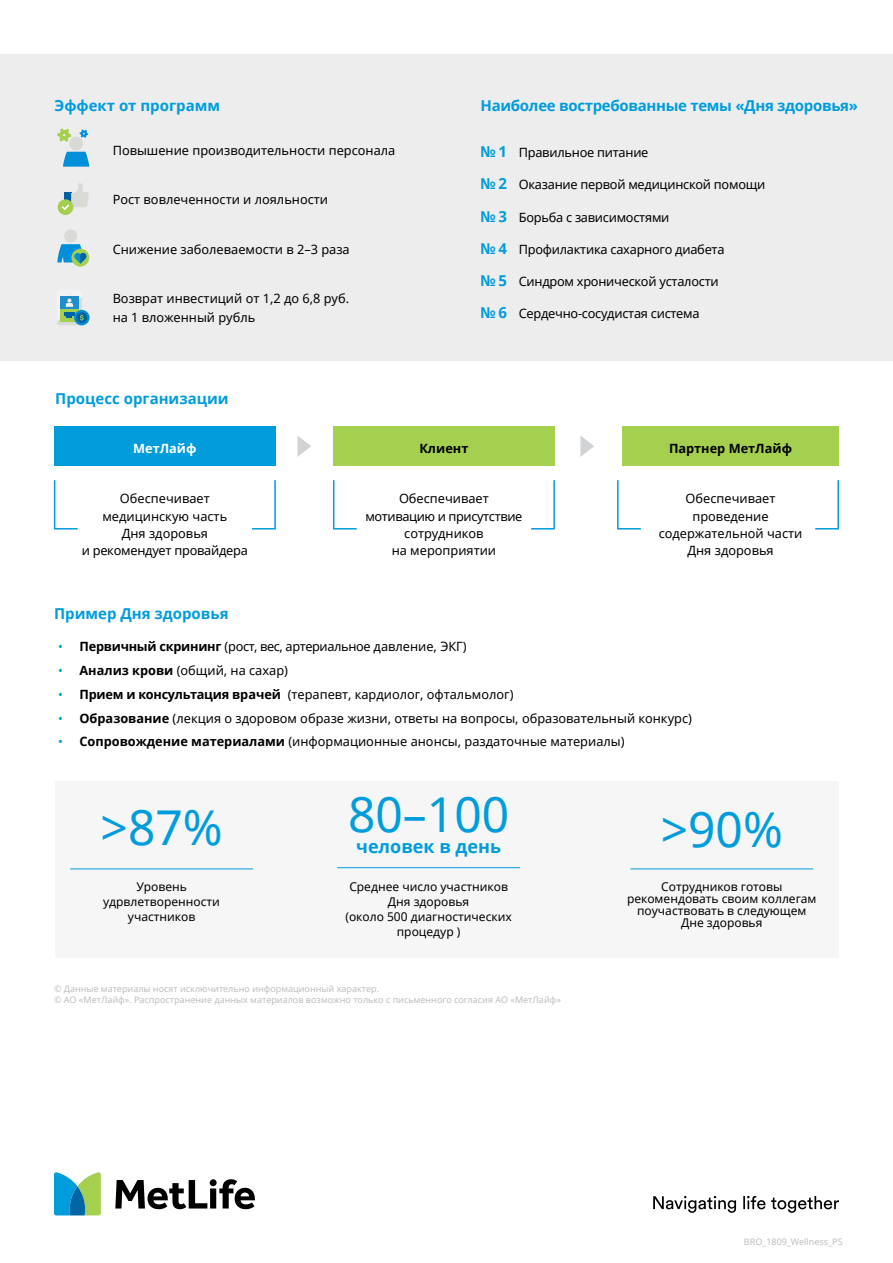
<style>
.page{position:relative;width:893px;height:1263px;background:#fff}
.page>*{position:absolute;margin:0;border:0;box-sizing:border-box;transform-origin:0 0}
.t1{font:48px "Noto Sans";color:#009cdc}
.t2{font:700 18px "Noto Sans";color:#009cdc}
.t3{font:700 15px "Noto Sans";color:#009cdc}
.t4{font:700 15px "Noto Sans";letter-spacing:-.02em;color:#009cdc}
.t5{font:12.75px/17.2px "Noto Sans";color:#000;text-align:center}
.t6{font:12.75px "Noto Sans";letter-spacing:-.02em;color:#000}
.t7{font:12.75px "Noto Sans";letter-spacing:-.03em;color:#000}
.t8{font:700 12.75px "Noto Sans";color:#000}
.t9{font:700 12.75px "Noto Sans";color:#fff}
.t10{font:12px/15px "Noto Sans";color:#000;text-align:center}
.t11{font:9px/10.5px "Noto Sans";color:#bcbec0}
.s1{font-weight:700;font-size:15px;color:#009cdc}
.s2{color:#009cdc}
.s3{font-weight:700}
</style>
<div class="page">
<div style="left:55px;top:781px;width:784px;height:176px;background:#f6f6f6"></div>
<svg style="left:115px;top:1179px;width:140px;height:30px"></svg>
<svg style="left:54px;top:1172px;width:47px;height:43px;background:#5bb1a5"></svg>
<svg style="left:653px;top:1196px;width:186px;height:17px"></svg>
<hr style="left:70px;top:868px;width:183px;height:1px;background:#009cdc">
<hr style="left:337px;top:867px;width:183px;height:1px;background:#009cdc">
<hr style="left:630px;top:868px;width:183px;height:1px;background:#009cdc">
<div style="left:0;top:54px;width:893px;height:307px;background:#ededee"></div>
<svg style="left:297px;top:436px;width:14px;height:21px"></svg>
<svg style="left:580px;top:436px;width:14px;height:21px"></svg>
<div style="left:54px;top:426px;width:221px;height:40px;background:#009cdc"></div>
<div style="left:333px;top:426px;width:221px;height:40px;background:#a5cf4f"></div>
<div style="left:622px;top:426px;width:217px;height:40px;background:#a5cf4f"></div>
<svg style="left:53px;top:480px;width:25px;height:50px"></svg>
<svg style="left:333px;top:480px;width:24px;height:50px"></svg>
<svg style="left:617px;top:480px;width:24px;height:50px"></svg>
<svg style="left:252px;top:480px;width:24px;height:50px"></svg>
<svg style="left:531px;top:480px;width:24px;height:50px"></svg>
<svg style="left:815px;top:480px;width:24px;height:50px"></svg>
<svg style="left:63px;top:152px;width:26px;height:15px"></svg>
<div style="left:69px;top:137px;width:14px;height:13px;background:#d9d9d5;border-radius:50%"></div>
<svg style="left:57px;top:128px;width:14px;height:14px"></svg>
<svg style="left:80px;top:129px;width:8px;height:9px"></svg>
<div style="left:64px;top:229px;width:13px;height:13px;background:#d9d9d5;border-radius:50%"></div>
<svg style="left:71px;top:249px;width:18px;height:18px"></svg>
<svg style="left:57px;top:244px;width:29px;height:20px"></svg>
<svg style="left:58px;top:199px;width:15px;height:16px"></svg>
<svg style="left:62px;top:183px;width:27px;height:27px"></svg>
<svg style="left:74px;top:310px;width:16px;height:15px"></svg>
<div style="left:76px;top:312px;width:11px;height:11px;background:#0061a1;border-radius:50%"></div>
<svg style="left:57px;top:296px;width:27px;height:29px"></svg>
<p class="t3" style="left:54px;top:95px;width:167px">Эффект от программ</p>
<p class="t5" style="left:113px;top:141px;width:284px">Повышение производительности персонала</p>
<p class="t5" style="left:113px;top:191px;width:217px">Рост вовлеченности и лояльности</p>
<p class="t5" style="left:113px;top:240px;width:239px">Снижение заболеваемости в 2–3 раза</p>
<p class="t5" style="left:113px;top:288px;width:238px;line-height:19.5px;text-align:left">Возврат инвестиций от 1,2 до 6,8 руб. на 1 вложенный рубль</p>
<p class="t4" style="left:480px;top:95px;width:379px">Наиболее востребованные темы «Дня здоровья»</p>
<p class="t6" style="left:480px;top:144px;width:169px"><span class="s1">№ 1</span> Правильное питание</p>
<p class="t6" style="left:480px;top:176px;width:286px"><span class="s1">№ 2</span> Оказание первой медицинской помощи</p>
<p class="t6" style="left:480px;top:208px;width:190px"><span class="s1">№ 3</span> Борьба с зависимостями</p>
<p class="t6" style="left:480px;top:241px;width:246px"><span class="s1">№ 4</span> Профилактика сахарного диабета</p>
<p class="t6" style="left:480px;top:273px;width:240px"><span class="s1">№ 5</span> Синдром хронической усталости</p>
<p class="t6" style="left:480px;top:305px;width:221px"><span class="s1">№ 6</span> Сердечно-сосудистая система</p>
<p class="t3" style="left:55px;top:388px;width:175px">Процесс организации</p>
<p class="t9" style="left:133px;top:439px;width:65px">МетЛайф</p>
<p class="t8" style="left:419px;top:439px;width:50px">Клиент</p>
<p class="t8" style="left:669px;top:439px;width:124px">Партнер МетЛайф</p>
<p class="t5" style="left:82px;top:490px;width:168px">Обеспечивает медицинскую часть<br>Дня здоровья<br>и рекомендует провайдера</p>
<p class="t5" style="left:365px;top:490px;width:158px">Обеспечивает мотивацию и присутствие сотрудников<br>на мероприятии</p>
<p class="t5" style="left:659px;top:490px;width:145px">Обеспечивает проведение содержательной части<br>Дня здоровья</p>
<p class="t3" style="left:54px;top:603px;width:176px">Пример Дня здоровья</p>
<p class="t7" style="left:58px;top:638px;width:410px"><span class="s2">•</span> <span class="s3">Первичный скрининг</span> (рост, вес, артериальное давление, ЭКГ)</p>
<p class="t5" style="left:58px;top:662px;width:231px"><span class="s2">•</span> <span class="s3">Анализ крови</span> (общий, на сахар)</p>
<p class="t5" style="left:58px;top:685px;width:457px"><span class="s2">•</span> <span class="s3">Прием и консультация врачей</span> (терапевт, кардиолог, офтальмолог)</p>
<p class="t5" style="left:58px;top:709px;width:635px"><span class="s2">•</span> <span class="s3">Образование</span> (лекция о здоровом образе жизни, ответы на вопросы, образовательный конкурс)</p>
<p class="t5" style="left:58px;top:733px;width:568px"><span class="s2">•</span> <span class="s3">Сопровождение материалами</span> (информационные анонсы, раздаточные материалы)</p>
<h1 class="t1" style="left:101px;top:795px;width:124px">&gt;87%</h1>
<p class="t10" style="left:103px;top:879px;width:118px">Уровень удрвлетворенности участников</p>
<h1 class="t1" style="left:348px;top:782px;width:163px">80–100</h1>
<h2 class="t2" style="left:356px;top:834px;width:146px">человек в день</h2>
<p class="t10" style="left:345px;top:879px;width:168px">Среднее число участников<br>Дня здоровья<br>(около 500 диагностических процедур )</p>
<p class="t11" style="left:54px;top:983px;width:508px">© Данные материалы носят исключительно информационный характер.<br>© АО «МетЛайф». Распространение данных материалов возможно только с письменного согласия АО «МетЛайф»</p>
<h1 class="t1" style="left:661px;top:796px;width:124px">&gt;90%</h1>
<p class="t10" style="left:627px;top:880px;width:191px;line-height:12px">Сотрудников готовы рекомендовать своим коллегам поучаствовать в следующем<br>Дне здоровья</p>
<p class="t11" style="left:744px;top:1236px;width:100px">BRO_1809_Wellness_PS</p>
</div>
